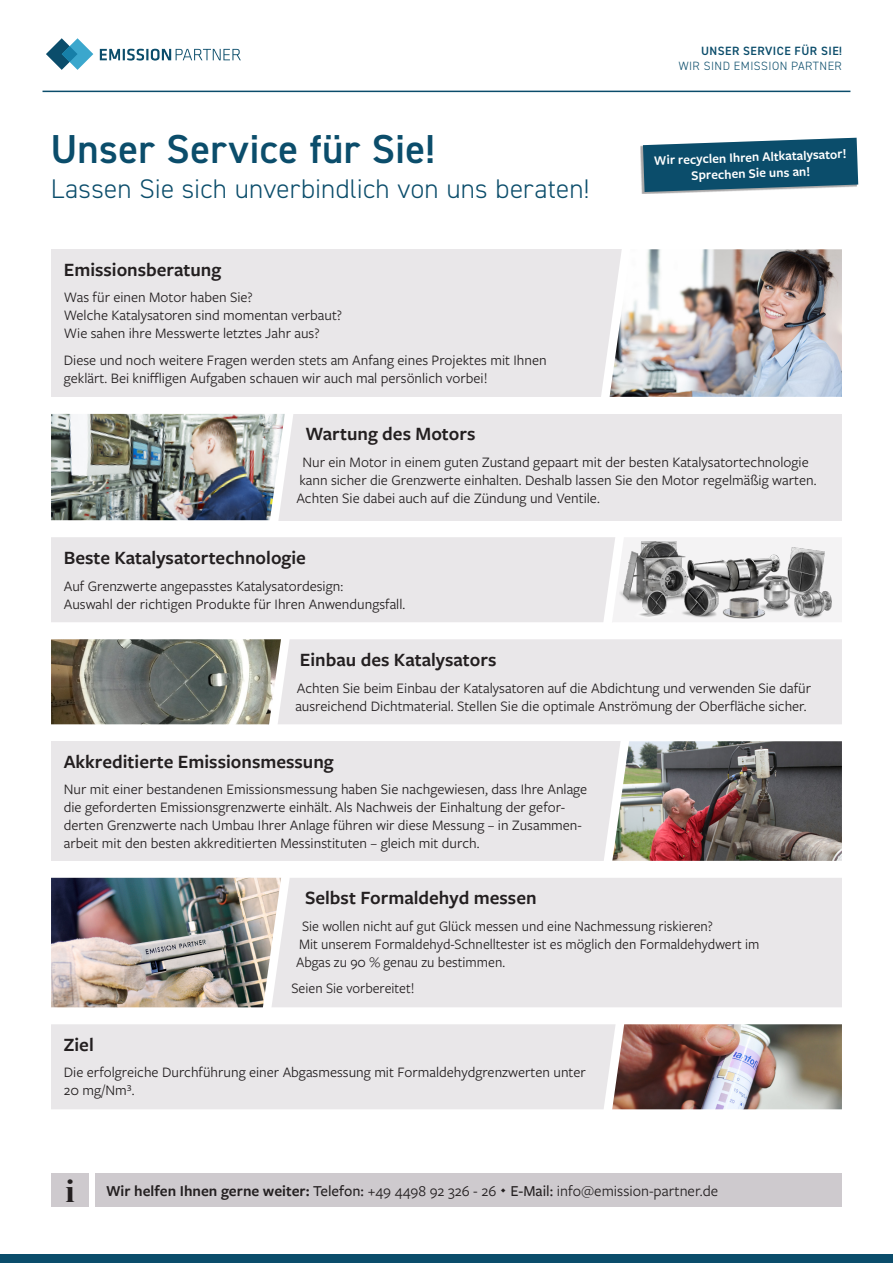
<style>
.page{position:relative;width:893px;height:1263px;background:#fff}
.page>*{position:absolute;margin:0;border:0;box-sizing:border-box;transform-origin:0 0}
.Überschrift_Fließtex{font:600 40.5px "DIN2014";letter-spacing:.005em;color:#0b4d6b}
.t1{font:700 33px "Times New Roman";color:#231f20}
.Überschrift_Fließtex-2{font:300 27px "DIN2014";letter-spacing:.005em;color:#0b4d6b}
.t2{font:600 19.5px "Freight Sans Pro";color:#231f20}
.t3{font:15.75px "Freight Sans Pro";color:#231f20}
.t4{font:15px/18px "Freight Sans Pro";color:#231f20}
.t5{font:600 13.5px/16.2px "Freight Sans Pro";color:#fff;text-align:center}
.t6{font:300 12px/14.4px "DIN2014";letter-spacing:.04em;color:#0b4d6b;text-align:right}
.s1{font-weight:600}
.s2{font-weight:500}
</style>
<div class="page">
<div style="left:51px;top:249px;width:571px;height:148px;background:#e9e7e9"></div>
<img style="left:630px;top:249px;width:212px;height:148px">
<svg style="left:601px;top:251px;width:29px;height:146px"></svg>
<div style="left:274px;top:414px;width:568px;height:106px;background:#e9e7e9"></div>
<img style="left:51px;top:414px;width:218px;height:106px">
<svg style="left:269px;top:414px;width:25px;height:107px"></svg>
<div style="left:290px;top:878px;width:552px;height:129px;background:#e9e7e9"></div>
<img style="left:51px;top:877px;width:239px;height:131px">
<div style="left:290px;top:639px;width:552px;height:85px;background:#e9e7e9"></div>
<img style="left:51px;top:639px;width:218px;height:85px">
<svg style="left:269px;top:639px;width:21px;height:85px"></svg>
<div style="left:51px;top:537px;width:552px;height:85px;background:#e9e7e9"></div>
<svg style="left:603px;top:537px;width:239px;height:85px"></svg>
<div style="left:51px;top:1024px;width:552px;height:85px;background:#e9e7e9"></div>
<img style="left:624px;top:1024px;width:218px;height:85px">
<svg style="left:603px;top:1024px;width:21px;height:86px"></svg>
<div style="left:51px;top:741px;width:571px;height:120px;background:#e9e7e9"></div>
<img style="left:629px;top:741px;width:213px;height:120px">
<svg style="left:604px;top:741px;width:25px;height:120px"></svg>
<div style="left:0;top:1254px;width:893px;height:9px;background:#0b4d6b"></div>
<svg style="left:100px;top:49px;width:141px;height:12px"></svg>
<svg style="left:46px;top:38px;width:47px;height:32px"></svg>
<hr style="left:43px;top:91px;width:807px;height:1px;background:#0b4d6b">
<div style="left:95px;top:1174px;width:747px;height:33px;background:#cecace"></div>
<div style="left:51px;top:1174px;width:38px;height:33px;background:#cecace"></div>
<div style="left:641px;top:138px;width:216px;height:56px;background:#231f20;opacity:.4"></div>
<svg style="left:643px;top:138px;width:215px;height:54px;background:#29627c"></svg>
<p class="Überschrift_Fließtex" style="left:50px;top:123px;width:386px">Unser Service für Sie!</p>
<p class="Überschrift_Fließtex-2" style="left:51px;top:172px;width:540px">Lassen Sie sich unverbindlich von uns beraten!</p>
<p class="t2" style="left:64px;top:256px;width:159px">Emissionsberatung</p>
<p class="t4" style="left:64px;top:288px;width:280px">Was für einen Motor haben Sie?<br>Welche Katalysatoren sind momentan verbaut?<br>Wie sahen ihre Messwerte letztes Jahr aus?</p>
<p class="t4" style="left:64px;top:350px;width:484px">Diese und noch weitere Fragen werden stets am Anfang eines Projektes mit Ihnen geklärt. Bei kniffligen Aufgaben schauen wir auch mal persönlich vorbei!</p>
<p class="t6" style="left:679px;top:44px;width:165px"><span class="s1">UNSER SERVICE FÜR SIE!<br></span>WIR SIND EMISSION PARTNER</p>
<p class="t5" style="left:654px;top:152px;width:194px;rotate:-2deg">Wir recyclen Ihren Altkatalysator!<br>Sprechen Sie uns an!</p>
<p class="t2" style="left:305px;top:421px;width:172px">Wartung des Motors</p>
<p class="t4" style="left:296px;top:452px;width:522px;text-indent:6px">Nur ein Motor in einem guten Zustand gepaart mit der besten Katalysatortechnologie kann sicher die Grenzwerte einhalten. Deshalb lassen Sie den Motor regelmäßig warten.<br>Achten Sie dabei auch auf die Zündung und Ventile.</p>
<p class="t2" style="left:64px;top:545px;width:244px">Beste Katalysatortechnologie</p>
<p class="t4" style="left:64px;top:576px;width:343px">Auf Grenzwerte angepasstes Katalysatordesign:<br>Auswahl der richtigen Produkte für Ihren Anwendungsfall.</p>
<p class="t2" style="left:300px;top:647px;width:198px">Einbau des Katalysators</p>
<p class="t4" style="left:295px;top:678px;width:517px">Achten Sie beim Einbau der Katalysatoren auf die Abdichtung und verwenden Sie dafür ausreichend Dichtmaterial. Stellen Sie die optimale Anströmung der Oberfläche sicher.</p>
<p class="t2" style="left:64px;top:748px;width:271px">Akkreditierte Emissionsmessung</p>
<p class="t4" style="left:64px;top:779px;width:525px">Nur mit einer bestandenen Emissionsmessung haben Sie nachgewiesen, dass Ihre Anlage die geforderten Emissionsgrenzwerte einhält. Als Nachweis der Einhaltung der gefor&shy;derten Grenzwerte nach Umbau Ihrer Anlage führen wir diese Messung – in Zusammen&shy;arbeit mit den besten akkreditierten Messinstituten – gleich mit durch.</p>
<p class="t2" style="left:305px;top:884px;width:233px">Selbst Formaldehyd messen</p>
<p class="t4" style="left:296px;top:916px;width:465px;text-indent:6px">Sie wollen nicht auf gut Glück messen und eine Nachmessung riskieren?<br>Mit unserem Formaldehyd-Schnelltester ist es möglich den Formaldehydwert im<br>Abgas zu 90 % genau zu bestimmen.</p>
<p class="t4" style="left:292px;top:979px;width:125px">Seien Sie vorbereitet!</p>
<p class="t2" style="left:64px;top:1031px;width:31px">Ziel</p>
<p class="t4" style="left:64px;top:1063px;width:524px">Die erfolgreiche Durchführung einer Abgasmessung mit Formaldehydgrenzwerten unter<br>20 mg/Nm³.</p>
<p class="t1" style="left:65px;top:1167px;width:11px">i</p>
<p class="t3" style="left:106px;top:1181px;width:614px"><span class="s1">Wir helfen Ihnen gerne weiter:</span> <span class="s2">Telefon:</span> +49 4498 92 326 - 26 <span class="s2">E-Mail:</span> info@emission-partner.de</p>
</div>
